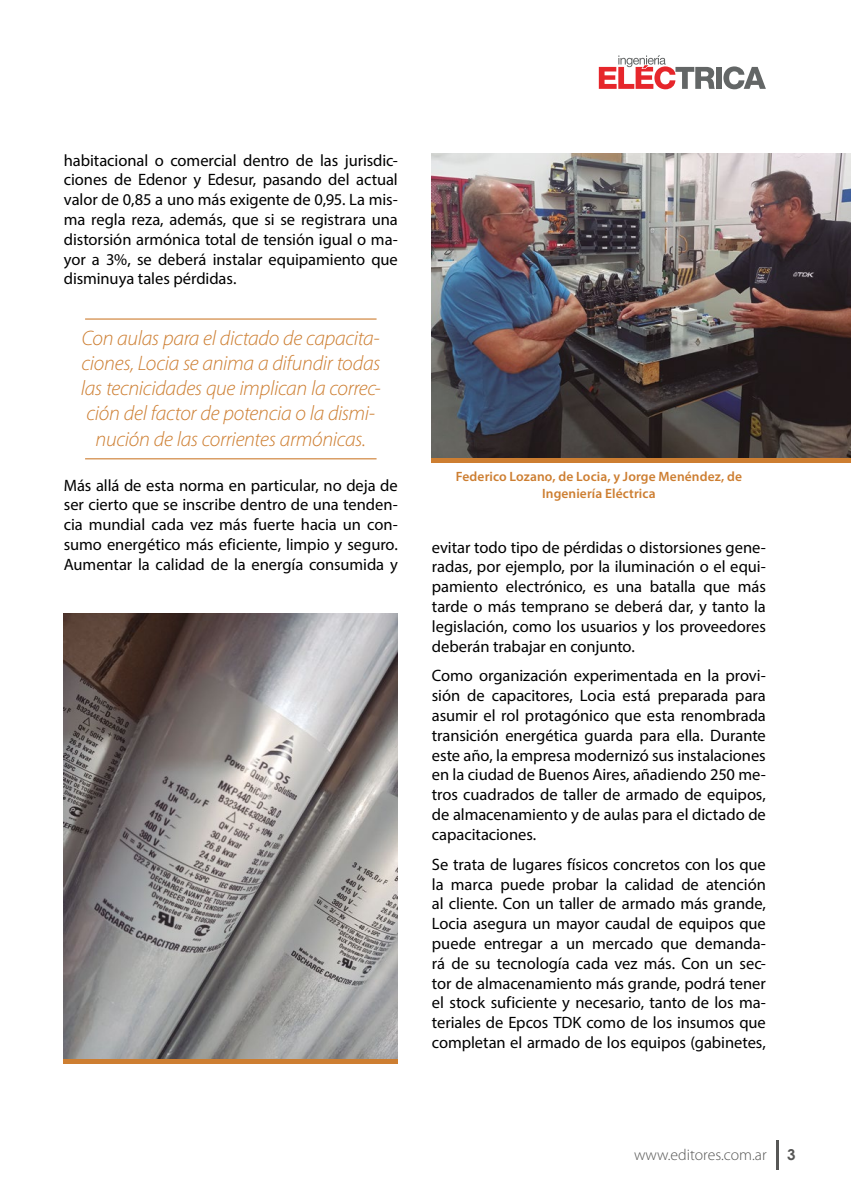
<style>
.page{position:relative;width:851px;height:1191px;background:#fff}
.page>*{position:absolute;margin:0;border:0;box-sizing:border-box;transform-origin:0 0}
.t1{font:italic 300 21px/25.2px "Myriad Pro";letter-spacing:-.015em;color:#cd7e31;text-align:center}
.t2{font:16.5px/19.8px "Myriad Pro";letter-spacing:-.005em;color:#000;text-align:justify}
.t3{font:300 15.75px "Myriad Pro";color:#575756}
.t4{font:700 15px "Century Gothic";color:#575756}
.t5{font:600 13.5px/16.2px "Myriad Pro";letter-spacing:.005em;color:#cd7e31;text-align:center}
</style>
<div class="page">
<hr style="left:776px;top:1140px;width:2px;height:29px;background:#575756">
<div style="left:715px;top:67px;width:6px;height:22px;background:#636666"></div>
<svg style="left:723px;top:66px;width:42px;height:23px"></svg>
<svg style="left:598px;top:55px;width:116px;height:34px"></svg>
<hr style="left:85px;top:318px;width:291px;height:1px;background:#cd7e31">
<hr style="left:85px;top:458px;width:291px;height:1px;background:#cd7e31">
<img style="left:432px;top:153px;width:418px;height:305px">
<div style="left:432px;top:458px;width:418px;height:5px;background:#cd7e31"></div>
<img style="left:64px;top:614px;width:334px;height:445px">
<hr style="left:64px;top:1059px;width:334px;height:4px;background:#cd7e31">
<p class="t2" style="left:64px;top:150px;width:335px">habitacional o comercial dentro de las jurisdic&shy;ciones de Edenor y Edesur, pasando del actual valor de 0,85 a uno más exigente de 0,95. La mis&shy;ma regla reza, además, que si se registrara una distorsión armónica total de tensión igual o ma&shy;yor a 3%, se deberá instalar equipamiento que disminuya tales pérdidas.</p>
<p class="t1" style="left:81px;top:326px;width:301px">Con aulas para el dictado de capacita&shy;ciones, Locia se anima a difundir todas las tecnicidades que implican la correc&shy;ción del factor de potencia o la dismi&shy;nución de las corrientes armónicas.</p>
<p class="t2" style="left:64px;top:475px;width:335px">Más allá de esta norma en particular, no deja de ser cierto que se inscribe dentro de una tenden&shy;cia mundial cada vez más fuerte hacia un con&shy;sumo energético más eficiente, limpio y seguro.<br>Aumentar la calidad de la energía consumida y</p>
<p class="t5" style="left:455px;top:468px;width:288px">Federico Lozano, de Locia, y Jorge Menéndez, de<br>Ingeniería Eléctrica</p>
<p class="t2" style="left:432px;top:537px;width:335px">evitar todo tipo de pérdidas o distorsiones gene&shy;radas, por ejemplo, por la iluminación o el equi&shy;pamiento electrónico, es una batalla que más tarde o más temprano se deberá dar, y tanto la legislación, como los usuarios y los proveedores deberán trabajar en conjunto.</p>
<p class="t2" style="left:432px;top:665px;width:335px">Como organización experimentada en la provi&shy;sión de capacitores, Locia está preparada para asumir el rol protagónico que esta renombrada transición energética guarda para ella. Durante este año, la empresa modernizó sus instalaciones en la ciudad de Buenos Aires, añadiendo 250 me&shy;tros cuadrados de taller de armado de equipos, de almacenamiento y de aulas para el dictado de capacitaciones.</p>
<p class="t2" style="left:432px;top:854px;width:335px">Se trata de lugares físicos concretos con los que la marca puede probar la calidad de atención al cliente. Con un taller de armado más grande, Locia asegura un mayor caudal de equipos que puede entregar a un mercado que demanda&shy;rá de su tecnología cada vez más. Con un sec&shy;tor de almacenamiento más grande, podrá tener el stock suficiente y necesario, tanto de los ma&shy;teriales de Epcos TDK como de los insumos que completan el armado de los equipos (gabinetes,</p>
<p class="t3" style="left:634px;top:1146px;width:134px">www.editores.com.ar</p>
<p class="t4" style="left:787px;top:1143px;width:10px">3</p>
</div>
